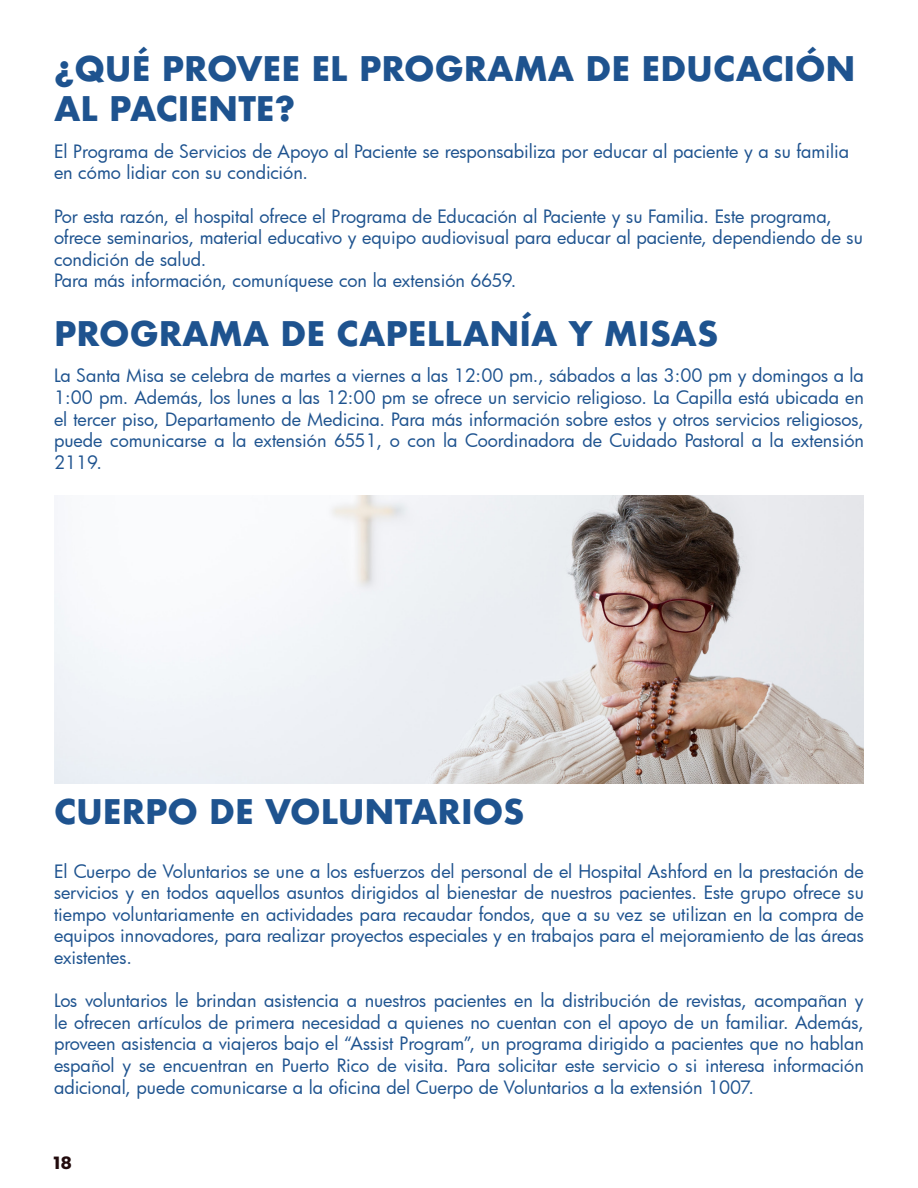
<style>
.page{position:relative;width:918px;height:1188px;background:#fff}
.page>*{position:absolute;margin:0;border:0;box-sizing:border-box;transform-origin:0 0}
.t1{font:700 33px "Futura";color:#1e538f}
.t2{font:18px/21.6px "Futura";color:#1e538f;text-align:justify}
.t3{font:700 16.95px "Poppins";color:#220b0d;scale:1.06 1}
</style>
<div class="page">
<img style="left:54px;top:495px;width:810px;height:288px">
<p class="t1" style="left:54px;top:45px;width:803px">¿QUÉ PROVEE EL PROGRAMA DE EDUCACIÓN</p>
<p class="t1" style="left:54px;top:85px;width:243px">AL PACIENTE?</p>
<p class="t2" style="left:54px;top:140px;width:797px">El Programa de Servicios de Apoyo al Paciente se responsabiliza por educar al paciente y a su familia en cómo lidiar con su condición.</p>
<p class="t2" style="left:54px;top:205px;width:810px;text-align:left">Por esta razón, el hospital ofrece el Programa de Educación al Paciente y su Familia. Este programa, ofrece seminarios, material educativo y equipo audiovisual para educar al paciente, dependiendo de su condición de salud.</p>
<p class="t2" style="left:54px;top:270px;width:464px">Para más información, comuníquese con la extensión 6659.</p>
<p class="t1" style="left:54px;top:310px;width:666px">PROGRAMA DE CAPELLANÍA Y MISAS</p>
<p class="t2" style="left:54px;top:365px;width:812px">La Santa Misa se celebra de martes a viernes a las 12:00 pm., sábados a las 3:00 pm y domingos a la 1:00 pm. Además, los lunes a las 12:00 pm se ofrece un servicio religioso. La Capilla está ubicada en el tercer piso, Departamento de Medicina. Para más información sobre estos y otros servicios religiosos, puede comunicarse a la extensión 6551, o con la Coordinadora de Cuidado Pastoral a la extensión 2119.</p>
<p class="t1" style="left:54px;top:788px;width:472px">CUERPO DE VOLUNTARIOS</p>
<p class="t2" style="left:54px;top:860px;width:811px">El Cuerpo de Voluntarios se une a los esfuerzos del personal de el Hospital Ashford en la prestación de servicios y en todos aquellos asuntos dirigidos al bienestar de nuestros pacientes. Este grupo ofrece su tiempo voluntariamente en actividades para recaudar fondos, que a su vez se utilizan en la compra de equipos innovadores, para realizar proyectos especiales y en trabajos para el mejoramiento de las áreas existentes.</p>
<p class="t2" style="left:54px;top:989px;width:811px">Los voluntarios le brindan asistencia a nuestros pacientes en la distribución de revistas, acompañan y le ofrecen artículos de primera necesidad a quienes no cuentan con el apoyo de un familiar. Además, proveen asistencia a viajeros bajo el “Assist Program”, un programa dirigido a pacientes que no hablan español y se encuentran en Puerto Rico de visita. Para solicitar este servicio o si interesa información adicional, puede comunicarse a la oficina del Cuerpo de Voluntarios a la extensión 1007.</p>
<p class="t3" style="left:54px;top:1154px;width:19px">18</p>
</div>
